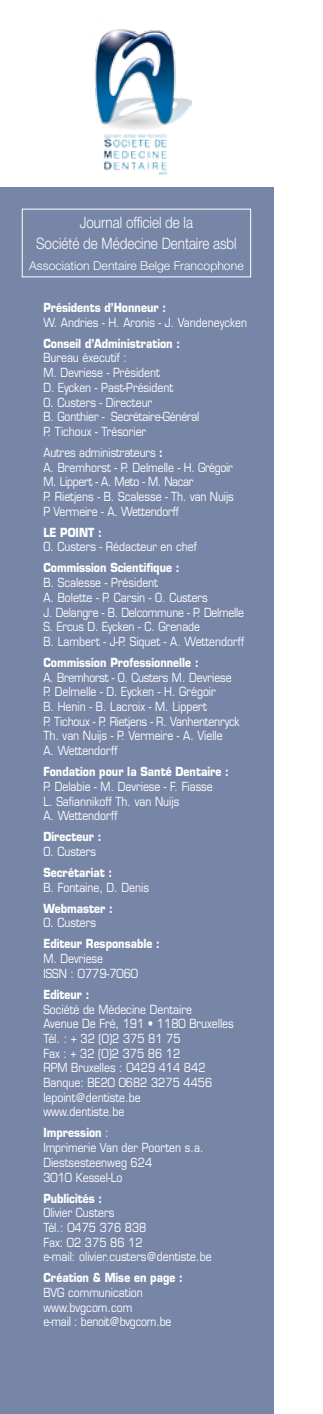
<style>
.page{position:relative;width:323px;height:1414px;background:#fff}
.page>*{position:absolute;margin:0;border:0;box-sizing:border-box;transform-origin:0 0}
.t1{font:300 15.75px/21px "Helvetica Neue LT Std";color:#fff;text-align:center;scale:.85 1}
.t2{font:12.25px/14.7px "Eurostile LT Std";color:#fff;scale:.85 1}
.t3{font:700 12.25px "Eurostile LT Std";color:#fff;scale:.85 1}
.t4{font:300 12.25px "Helvetica Neue LT Std";color:#fff}
.s1{font-weight:700}
</style>
<div class="page">
<div style="left:0;top:187px;width:273px;height:1227px;background:#7786a7"></div>
<img style="left:95px;top:29px;width:97px;height:146px">
<div style="left:22px;top:209px;width:229px;height:68px;border:1px solid #fff"></div>
<p class="t1" style="left:36px;top:211px;width:237px">Journal officiel de la<br>Société de Médecine Dentaire asbl</p>
<p class="t4" style="left:29px;top:258px;width:216px">Association Dentaire Belge Francophone</p>
<p class="t3" style="left:43px;top:300px;width:146px">Présidents d’Honneur :</p>
<p class="t2" style="left:43px;top:315px;width:241px">W. Andries - H. Aronis - J. Vandeneycken</p>
<p class="t3" style="left:43px;top:336px;width:162px">Conseil d’Administration :</p>
<p class="t2" style="left:43px;top:351px;width:185px">Bureau éxecutif :<br>M. Devriese - Président<br>D. Eycken - Past-Président<br>O. Custers - Directeur<br>B. Gonthier - Secrétaire-Général<br>P. Tichoux - Trésorier</p>
<p class="t2" style="left:43px;top:445px;width:225px">Autres administrateurs <span class="s1">:<br></span>A. Bremhorst - P. Delmelle - H. Grégoir<br>M. Lippert - A. Meto - M. Nacar<br>P. Rietjens - B. Scalesse - Th. van Nuijs<br>P Vermeire - A. Wettendorff</p>
<p class="t3" style="left:43px;top:525px;width:70px">LE POINT :</p>
<p class="t2" style="left:43px;top:540px;width:182px">O. Custers - Rédacteur en chef</p>
<p class="t3" style="left:43px;top:560px;width:162px">Commission Scientifique :</p>
<p class="t2" style="left:43px;top:575px;width:238px">B. Scalesse - Président<br>A. Bolette - P. Carsin - O. Custers<br>J. Delangre - B. Delcommune - P. Delmelle S. Ercus D. Eycken - C. Grenade<br>B. Lambert - J-P. Siquet - A. Wettendorff</p>
<p class="t3" style="left:43px;top:655px;width:184px">Commission Professionnelle :</p>
<p class="t2" style="left:43px;top:670px;width:232px">A. Bremhorst - O. Custers M. Devriese<br>P. Delmelle - D. Eycken - H. Grégoir<br>B. Henin - B. Lacroix - M. Lippert<br>P. Tichoux - P. Rietjens - R. Vanhentenryck<br>Th. van Nuijs - P. Vermeire - A. Vielle<br>A. Wettendorff</p>
<p class="t3" style="left:43px;top:764px;width:220px">Fondation pour la Santé Dentaire :</p>
<p class="t2" style="left:43px;top:779px;width:200px">P. Delabie - M. Devriese - F. Fiasse<br>L. Safiannikoff Th. van Nuijs<br>A. Wettendorff</p>
<p class="t3" style="left:43px;top:829px;width:70px">Directeur :</p>
<p class="t2" style="left:43px;top:844px;width:63px">O. Custers</p>
<p class="t3" style="left:43px;top:865px;width:82px">Secrétariat :</p>
<p class="t2" style="left:43px;top:880px;width:126px">B. Fontaine, D. Denis</p>
<p class="t3" style="left:43px;top:900px;width:83px">Webmaster :</p>
<p class="t2" style="left:43px;top:916px;width:63px">O. Custers</p>
<p class="t3" style="left:43px;top:936px;width:139px">Editeur Responsable :</p>
<p class="t2" style="left:43px;top:951px;width:113px">M. Devriese<br>ISSN : 0779-7060</p>
<p class="t3" style="left:43px;top:987px;width:56px">Editeur :</p>
<p class="t2" style="left:43px;top:1002px;width:225px">Société de Médecine Dentaire<br>Avenue De Fré, 191 • 1180 Bruxelles<br>Tél. : + 32 (0)2 375 81 75<br>Fax : + 32 (0)2 375 86 12<br>RPM Bruxelles : 0429 414 842<br>Banque: BE20 0682 3275 4456 lepoint@dentiste.be<br>www.dentiste.be</p>
<p class="t2" style="left:43px;top:1126px;width:190px"><span class="s1">Impression</span> :<br>Imprimerie Van der Poorten s.a.<br>Diestsesteenweg 624<br>3010 Kessel-Lo</p>
<p class="t3" style="left:43px;top:1190px;width:71px">Publicités :</p>
<p class="t2" style="left:43px;top:1205px;width:199px">Olivier Custers<br>Tél.: 0475 376 838<br>Fax: 02 375 86 12<br>e-mail: olivier.custers@dentiste.be</p>
<p class="t3" style="left:43px;top:1270px;width:165px">Création &amp; Mise en page :</p>
<p class="t2" style="left:43px;top:1285px;width:152px">BVG communication www.bvgcom.com<br>e-mail : benoit@bvgcom.be</p>
</div>
